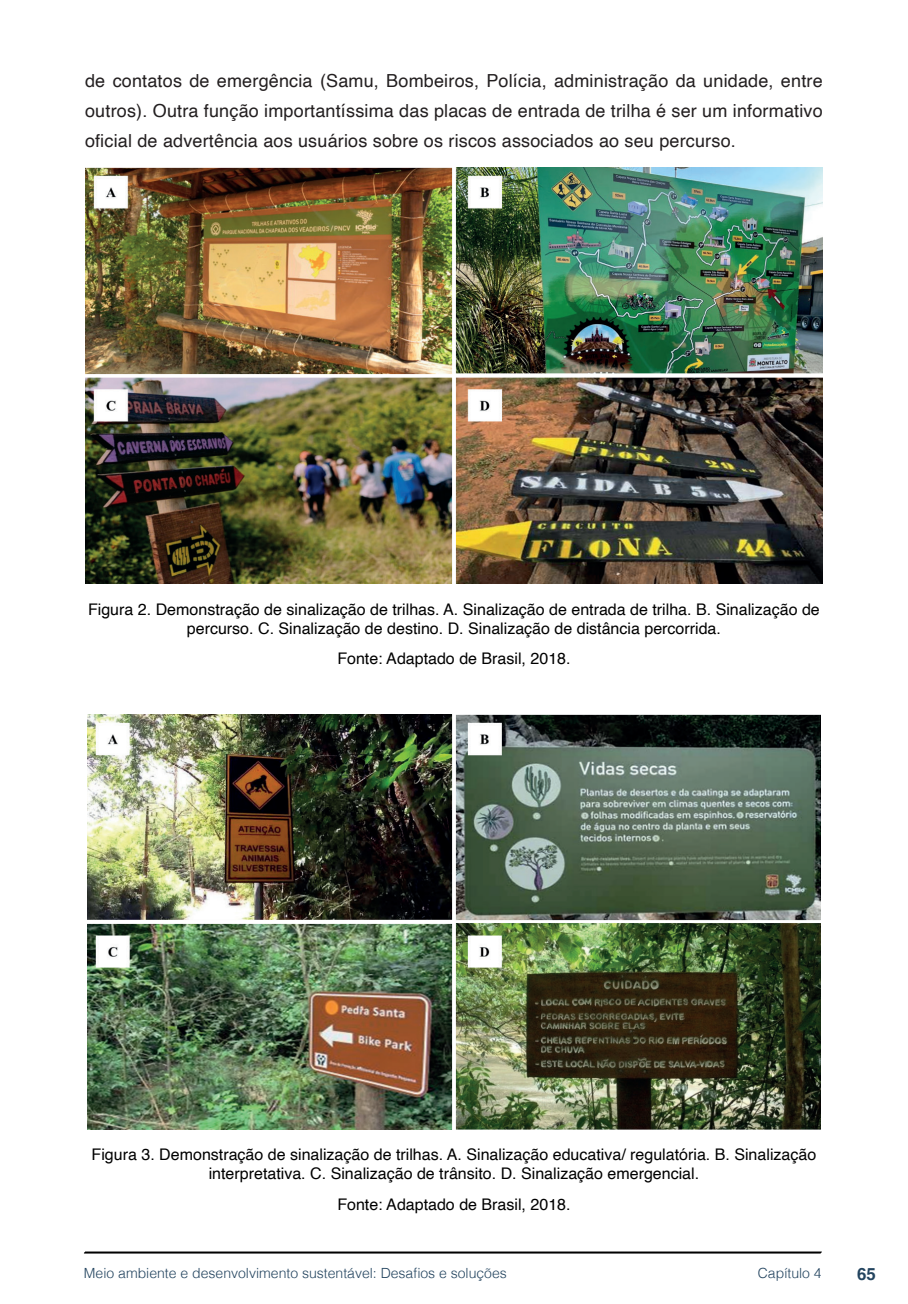
<style>
.page{position:relative;width:908px;height:1304px;background:#fff}
.page>*{position:absolute;margin:0;border:0;box-sizing:border-box;transform-origin:0 0}
.txt{font:18px/30px "Helvetica";letter-spacing:.01em;color:#231f20;text-align:justify}
.t1{font:700 16.8px "Helvetica";color:#23445f}
.imagens_graf_tab{font:16px/19.2px "Helvetica";color:#000;text-align:center}
.t2{font:300 14px "Helvetica";color:#23445f}
</style>
<div class="page">
<svg style="left:84px;top:1251px;width:737px;height:3px;background:#515151"></svg>
<img style="left:85px;top:167px;width:737px;height:417px">
<img style="left:87px;top:714px;width:733px;height:415px">
<p class="txt" style="left:85px;top:66px;width:738px">de contatos de emergência (Samu, Bombeiros, Polícia, administração da unidade, entre outros). Outra função importantíssima das placas de entrada de trilha é ser um informativo oficial de advertência aos usuários sobre os riscos associados ao seu percurso.</p>
<p class="imagens_graf_tab" style="left:88px;top:600px;width:733px">Figura 2. Demonstração de sinalização de trilhas. A. Sinalização de entrada de trilha. B. Sinalização de percurso. C. Sinalização de destino. D. Sinalização de distância percorrida.</p>
<p class="imagens_graf_tab" style="left:337px;top:650px;width:235px">Fonte: Adaptado de Brasil, 2018.</p>
<p class="imagens_graf_tab" style="left:92px;top:1145px;width:725px">Figura 3. Demonstração de sinalização de trilhas. A. Sinalização educativa/ regulatória. B. Sinalização interpretativa. C. Sinalização de trânsito. D. Sinalização emergencial.</p>
<p class="imagens_graf_tab" style="left:337px;top:1195px;width:235px">Fonte: Adaptado de Brasil, 2018.</p>
<p class="t2" style="left:84px;top:1261px;width:424px">Meio ambiente e desenvolvimento sustentável: Desafios e soluções</p>
<p class="t2" style="left:757px;top:1261px;width:65px">Capítulo 4</p>
<p class="t1" style="left:856px;top:1264px;width:20px">65</p>
</div>
